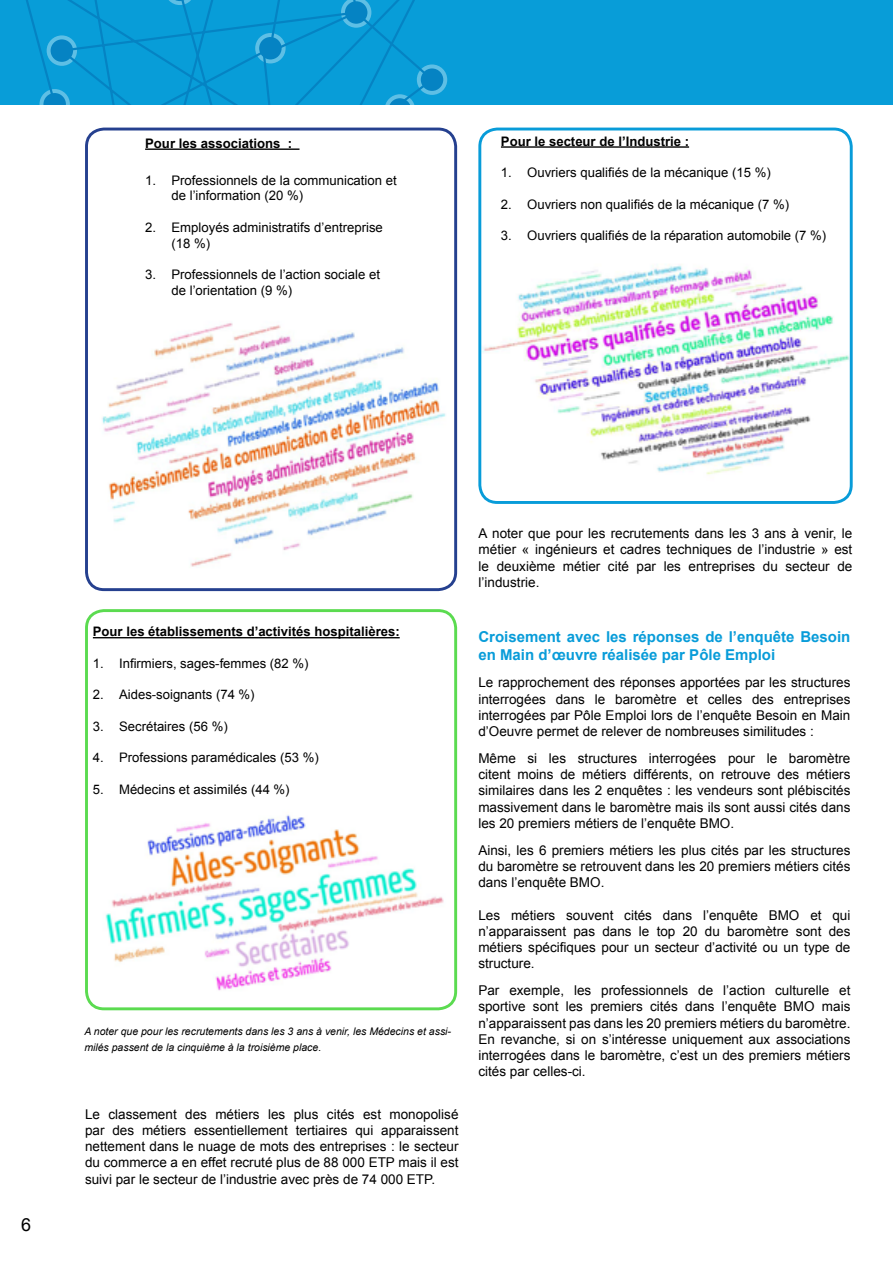
<style>
.page{position:relative;width:893px;height:1263px;background:#fff}
.page>*{position:absolute;margin:0;border:0;box-sizing:border-box;transform-origin:0 0}
.t1{font:18px "Arial";color:#000}
.t2{font:700 15px/18px "Arial";color:#089cd9}
.t3{font:13.5px/16.2px "Arial";color:#000;text-align:justify}
.t4{font:13.2px/15.8px "Arial";color:#000}
.t5{font:700 13.2px "Arial";color:#000}
.t6{font:13.05px "Arial";color:#000}
.t7{font:700 13.05px "Arial";color:#000}
.t8{font:italic 10.5px/16.2px "Arial";color:#000}
</style>
<div class="page">
<div style="left:0;top:0;width:893px;height:104px;background:#089dd8"></div>
<svg style="left:419px;top:66px;width:26px;height:27px"></svg>
<div style="left:417px;top:64px;width:30px;height:31px;border:4px solid #fff;border-radius:50%"></div>
<svg style="left:26px;top:0;width:413px;height:104px"></svg>
<img style="left:89px;top:815px;width:355px;height:183px">
<div style="left:85px;top:609px;width:372px;height:401px;border:3px solid #5bdb50;border-radius:17px"></div>
<hr style="left:93px;top:637px;width:307px;height:1px;background:#000">
<img style="left:482px;top:265px;width:367px;height:210px">
<div style="left:478px;top:128px;width:375px;height:376px;border:3px solid #089cd9;border-radius:17px"></div>
<hr style="left:501px;top:146px;width:188px;height:2px;background:#000">
<img style="left:87px;top:323px;width:369px;height:266px">
<div style="left:85px;top:128px;width:372px;height:463px;border:3px solid #25408f;border-radius:18px"></div>
<hr style="left:145px;top:148px;width:154px;height:2px;background:#000">
<p class="t5" style="left:145px;top:134px;width:149px">Pour les associations :</p>
<p class="t4" style="left:171px;top:172px;width:227px;text-indent:-26px">1. Professionnels de la communication et de l’information (20 %)</p>
<p class="t4" style="left:171px;top:220px;width:213px;text-indent:-26px">2. Employés administratifs d’entreprise (18 %)</p>
<p class="t4" style="left:171px;top:267px;width:210px;text-indent:-26px">3. Professionnels de l’action sociale et de l’orientation (9 %)</p>
<p class="t7" style="left:501px;top:132px;width:190px">Pour le secteur de l’Industrie :</p>
<p class="t6" style="left:501px;top:164px;width:271px">1. Ouvriers qualifiés de la mécanique (15 %)</p>
<p class="t6" style="left:501px;top:195px;width:290px">2. Ouvriers non qualifiés de la mécanique (7 %)</p>
<p class="t6" style="left:501px;top:227px;width:327px">3. Ouvriers qualifiés de la réparation automobile (7 %)</p>
<h1 class="t1" style="left:21px;top:1213px;width:12px">6</h1>
<p class="t7" style="left:93px;top:623px;width:308px">Pour les établissements d’activités hospitalières:</p>
<p class="t6" style="left:93px;top:655px;width:217px">1. Infirmiers, sages-femmes (82 %)</p>
<p class="t6" style="left:93px;top:686px;width:163px">2. Aides-soignants (74 %)</p>
<p class="t6" style="left:93px;top:718px;width:136px">3. Secrétaires (56 %)</p>
<p class="t6" style="left:93px;top:749px;width:227px">4. Professions paramédicales (53 %)</p>
<p class="t6" style="left:93px;top:780px;width:198px">5. Médecins et assimilés (44 %)</p>
<p class="t8" style="left:84px;top:1023px;width:368px">A noter que pour les recrutements dans les 3 ans à venir, les Médecins et assi&shy;milés passent de la cinquième à la troisième place.</p>
<p class="t3" style="left:85px;top:1106px;width:375px">Le classement des métiers les plus cités est monopolisé par des métiers essentiellement tertiaires qui apparaissent nettement dans le nuage de mots des entreprises : le secteur du commerce a en effet recruté plus de 88 000 ETP mais il est suivi par le secteur de l’industrie avec près de 74 000 ETP.</p>
<p class="t3" style="left:479px;top:525px;width:375px">A noter que pour les recrutements dans les 3 ans à venir, le métier « ingénieurs et cadres techniques de l’industrie » est le deuxième métier cité par les entreprises du secteur de l’industrie.</p>
<p class="t2" style="left:478px;top:629px;width:374px">Croisement avec les réponses de l’enquête Besoin en Main d’œuvre réalisée par Pôle Emploi</p>
<p class="t3" style="left:478px;top:675px;width:374px">Le rapprochement des réponses apportées par les structures interrogées dans le baromètre et celles des entreprises interrogées par Pôle Emploi lors de l’enquête Besoin en Main d’Oeuvre permet de relever de nombreuses similitudes :</p>
<p class="t3" style="left:478px;top:750px;width:374px">Même si les structures interrogées pour le baromètre citent moins de métiers différents, on retrouve des métiers similaires dans les 2 enquêtes : les vendeurs sont plébiscités massivement dans le baromètre mais ils sont aussi cités dans les 20 premiers métiers de l’enquête BMO.</p>
<p class="t3" style="left:478px;top:842px;width:374px">Ainsi, les 6 premiers métiers les plus cités par les structures du baromètre se retrouvent dans les 20 premiers métiers cités dans l’enquête BMO.</p>
<p class="t3" style="left:478px;top:907px;width:374px">Les métiers souvent cités dans l’enquête BMO et qui n’apparaissent pas dans le top 20 du baromètre sont des métiers spécifiques pour un secteur d’activité ou un type de structure.</p>
<p class="t3" style="left:478px;top:982px;width:374px">Par exemple, les professionnels de l’action culturelle et sportive sont les premiers cités dans l’enquête BMO mais n’apparaissent pas dans les 20 premiers métiers du baromètre.<br>En revanche, si on s’intéresse uniquement aux associations interrogées dans le baromètre, c’est un des premiers métiers cités par celles-ci.</p>
</div>
